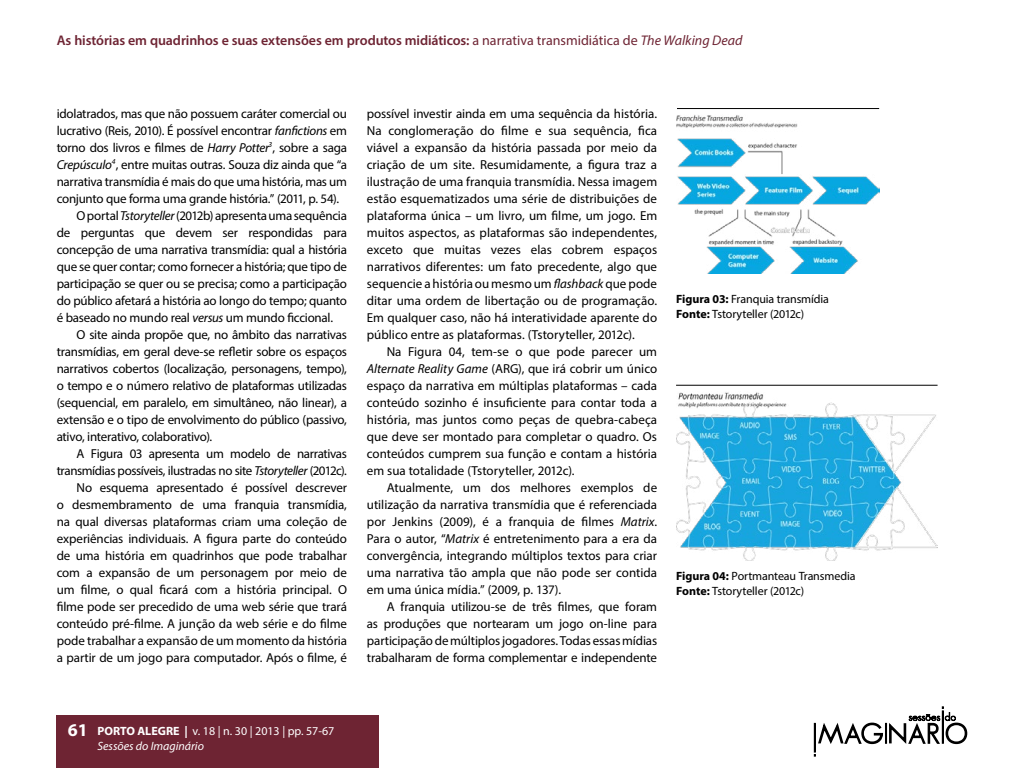
<style>
.page{position:relative;width:1024px;height:768px;background:#fff}
.page>*{position:absolute;margin:0;border:0;box-sizing:border-box;transform-origin:0 0}
.t1{font:600 14px "Myriad Pro";letter-spacing:-.01em;color:#6e2433}
.t2{font:13px/17px "Myriad Pro";letter-spacing:-.015em;color:#000;text-align:justify}
.t3{font:12px/15px "Myriad Pro";letter-spacing:-.01em;color:#000}
.t4{font:12px/15px "Myriad Pro";color:#fff}
.s1{font-weight:400}
.s2{font-weight:400;font-style:italic}
.s3{font-style:italic}
.s4{font-weight:700}
.s5{font-weight:700;font-size:18px}
</style>
<div class="page">
<div style="left:57px;top:715px;width:322px;height:53px;background:#6e2433"></div>
<svg style="left:814px;top:706px;width:154px;height:51px"></svg>
<img style="left:676px;top:115px;width:203px;height:159px">
<img style="left:676px;top:392px;width:262px;height:169px">
<hr style="left:677px;top:108px;width:202px;height:1px;background:#000">
<hr style="left:676px;top:385px;width:262px;height:1px;background:#000">
<p class="t1" style="left:57px;top:31px;width:687px">As histórias em quadrinhos e suas extensões em produtos midiáticos: <span class="s1">a narrativa transmidiática de</span> <span class="s2">The Walking Dead</span></p>
<p class="t2" style="left:57px;top:105px;width:292px">idolatrados, mas que não possuem caráter comercial ou</p>
<p class="t2" style="left:57px;top:122px;width:292px">lucrativo (Reis, 2010). É possível encontrar <span class="s3">fanfictions</span> em</p>
<p class="t2" style="left:57px;top:139px;width:292px">torno dos livros e filmes de <span class="s3">Harry Potter</span><sup>3</sup>, sobre a saga</p>
<p class="t2" style="left:57px;top:156px;width:292px"><span class="s3">Crepúsculo</span><sup>4</sup>, entre muitas outras. Souza diz ainda que “a</p>
<p class="t2" style="left:57px;top:173px;width:292px">narrativa transmídia é mais do que uma história, mas um</p>
<p class="t2" style="left:57px;top:190px;width:284px">conjunto que forma uma grande história.” (2011, p. 54).</p>
<p class="t2" style="left:77px;top:207px;width:272px">O portal <span class="s3">Tstoryteller</span> (2012b) apresenta uma sequência</p>
<p class="t2" style="left:57px;top:224px;width:292px">de perguntas que devem ser respondidas para</p>
<p class="t2" style="left:57px;top:241px;width:292px">concepção de uma narrativa transmídia: qual a história</p>
<p class="t2" style="left:57px;top:258px;width:292px">que se quer contar; como fornecer a história; que tipo de</p>
<p class="t2" style="left:57px;top:275px;width:292px">participação se quer ou se precisa; como a participação</p>
<p class="t2" style="left:57px;top:292px;width:292px">do público afetará a história ao longo do tempo; quanto</p>
<p class="t2" style="left:57px;top:309px;width:278px">é baseado no mundo real <span class="s3">versus</span> um mundo ficcional.</p>
<p class="t2" style="left:77px;top:326px;width:272px">O site ainda propõe que, no âmbito das narrativas</p>
<p class="t2" style="left:57px;top:343px;width:292px">transmídias, em geral deve-se refletir sobre os espaços</p>
<p class="t2" style="left:57px;top:360px;width:292px">narrativos cobertos (localização, personagens, tempo),</p>
<p class="t2" style="left:57px;top:377px;width:292px">o tempo e o número relativo de plataformas utilizadas</p>
<p class="t2" style="left:57px;top:394px;width:292px">(sequencial, em paralelo, em simultâneo, não linear), a</p>
<p class="t2" style="left:57px;top:411px;width:292px">extensão e o tipo de envolvimento do público (passivo,</p>
<p class="t2" style="left:57px;top:428px;width:157px">ativo, interativo, colaborativo).</p>
<p class="t2" style="left:77px;top:445px;width:272px">A Figura 03 apresenta um modelo de narrativas</p>
<p class="t2" style="left:57px;top:462px;width:292px">transmídias possíveis, ilustradas no site <span class="s3">Tstoryteller</span> (2012c).</p>
<p class="t2" style="left:77px;top:479px;width:272px">No esquema apresentado é possível descrever</p>
<p class="t2" style="left:57px;top:496px;width:292px">o desmembramento de uma franquia transmídia,</p>
<p class="t2" style="left:57px;top:513px;width:292px">na qual diversas plataformas criam uma coleção de</p>
<p class="t2" style="left:57px;top:530px;width:292px">experiências individuais. A figura parte do conteúdo</p>
<p class="t2" style="left:57px;top:547px;width:292px">de uma história em quadrinhos que pode trabalhar</p>
<p class="t2" style="left:57px;top:564px;width:292px">com a expansão de um personagem por meio de</p>
<p class="t2" style="left:57px;top:581px;width:292px">um filme, o qual ficará com a história principal. O</p>
<p class="t2" style="left:57px;top:598px;width:292px">filme pode ser precedido de uma web série que trará</p>
<p class="t2" style="left:57px;top:615px;width:292px">conteúdo pré-filme. A junção da web série e do filme</p>
<p class="t2" style="left:57px;top:632px;width:292px">pode trabalhar a expansão de um momento da história</p>
<p class="t2" style="left:57px;top:649px;width:292px">a partir de um jogo para computador. Após o filme, é</p>
<p class="t2" style="left:367px;top:105px;width:292px">possível investir ainda em uma sequência da história.<br>Na conglomeração do filme e sua sequência, fica viável a expansão da história passada por meio da criação de um site. Resumidamente, a figura traz a ilustração de uma franquia transmídia. Nessa imagem estão esquematizados uma série de distribuições de plataforma única – um livro, um filme, um jogo. Em muitos aspectos, as plataformas são independentes, exceto que muitas vezes elas cobrem espaços narrativos diferentes: um fato precedente, algo que sequencie a história ou mesmo um <span class="s3">flashback</span> que pode ditar uma ordem de libertação ou de programação.<br>Em qualquer caso, não há interatividade aparente do público entre as plataformas. (Tstoryteller, 2012c).</p>
<p class="t2" style="left:367px;top:343px;width:292px;text-indent:20px">Na Figura 04, tem-se o que pode parecer um <span class="s3">Alternate Reality Game</span> (ARG), que irá cobrir um único espaço da narrativa em múltiplas plataformas – cada conteúdo sozinho é insuficiente para contar toda a história, mas juntos como peças de quebra-cabeça que deve ser montado para completar o quadro. Os conteúdos cumprem sua função e contam a história em sua totalidade (Tstoryteller, 2012c).</p>
<p class="t2" style="left:367px;top:479px;width:292px;text-indent:20px">Atualmente, um dos melhores exemplos de utilização da narrativa transmídia que é referenciada por Jenkins (2009), é a franquia de filmes <span class="s3">Matrix</span>.<br>Para o autor, “<span class="s3">Matrix</span> é entretenimento para a era da convergência, integrando múltiplos textos para criar uma narrativa tão ampla que não pode ser contida em uma única mídia.” (2009, p. 137).</p>
<p class="t2" style="left:367px;top:598px;width:292px;text-indent:20px">A franquia utilizou-se de três filmes, que foram as produções que nortearam um jogo on-line para participação de múltiplos jogadores. Todas essas mídias trabalharam de forma complementar e independente</p>
<p class="t3" style="left:676px;top:291px;width:154px"><span class="s4">Figura 03:</span> Franquia transmídia<br><span class="s4">Fonte:</span> Tstoryteller (2012c)</p>
<p class="t3" style="left:676px;top:568px;width:181px"><span class="s4">Figura 04:</span> Portmanteau Transmedia<br><span class="s4">Fonte:</span> Tstoryteller (2012c)</p>
<p class="t4" style="left:97px;top:724px;width:238px;text-indent:-30px"><span class="s5">61</span> <span class="s4">PORTO ALEGRE |</span> v. 18 | n. 30 | 2013 | pp. 57-67<br><span class="s3">Sessões do Imaginário</span></p>
</div>
